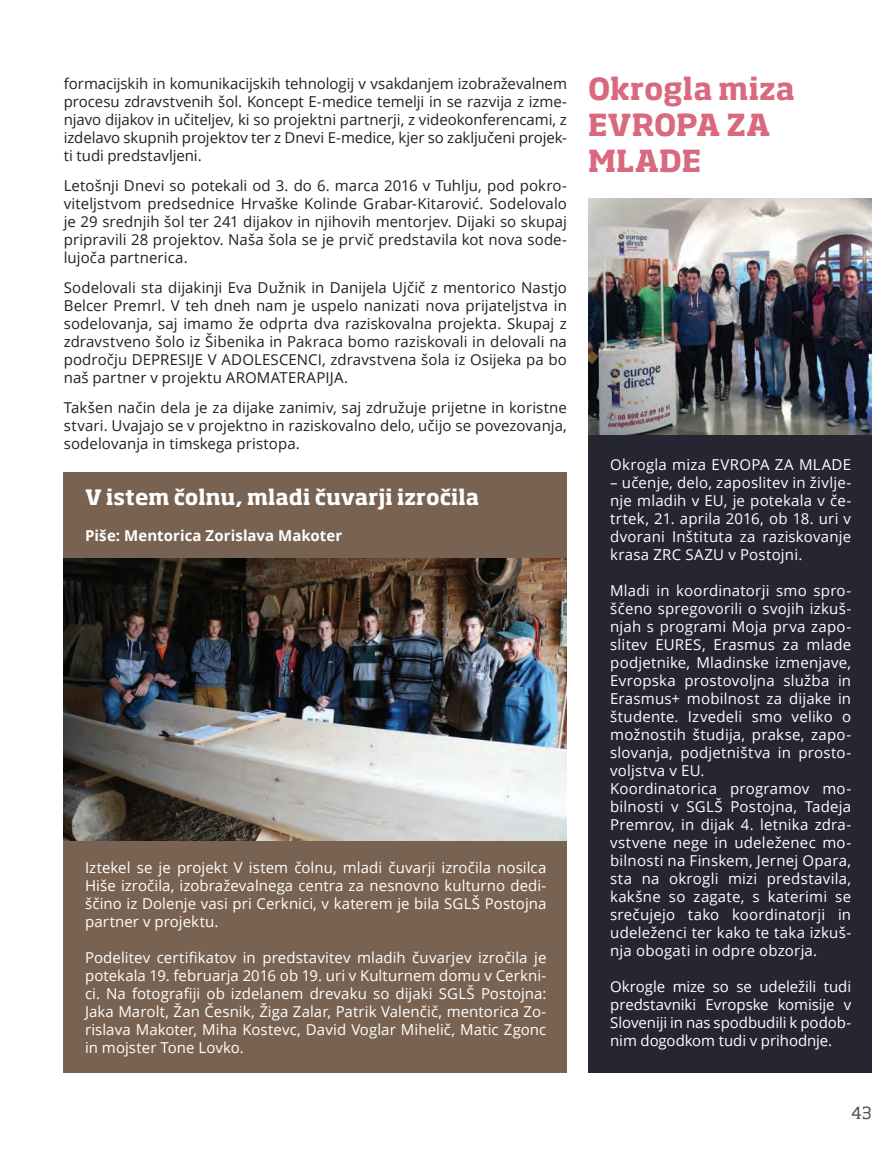
<style>
.page{position:relative;width:893px;height:1149px;background:#fff}
.page>*{position:absolute;margin:0;border:0;box-sizing:border-box;transform-origin:0 0}
.t1{font:700 30px/36px "Soho Pro";color:#d8697e}
.t2{font:700 21px "Soho Pro";letter-spacing:.005em;color:#fff}
.t3{font:16.5px "Soho Pro";color:#545059}
.t4{font:15px/18px "Open Sans";letter-spacing:.01em;color:#fff;text-align:justify}
.t5{font:15px/18px "Open Sans";letter-spacing:.005em;color:#231f20;text-align:justify}
.t6{font:700 15px "Open Sans";letter-spacing:.005em;color:#fff}
</style>
<div class="page">
<div style="left:64px;top:472px;width:503px;height:600px;background:#786352"></div>
<div style="left:588px;top:434px;width:284px;height:637px;background:#252631"></div>
<img style="left:64px;top:558px;width:503px;height:282px">
<img style="left:588px;top:198px;width:284px;height:236px">
<p class="t5" style="left:64px;top:74px;width:505px">formacijskih in komunikacijskih tehnologij v vsakdanjem izobraževalnem procesu zdravstvenih šol. Koncept E-medice temelji in se razvija z izme&shy;njavo dijakov in učiteljev, ki so projektni partnerji, z videokonferencami, z izdelavo skupnih projektov ter z Dnevi E-medice, kjer so zaključeni projek&shy;ti tudi predstavljeni.</p>
<p class="t5" style="left:64px;top:176px;width:505px">Letošnji Dnevi so potekali od 3. do 6. marca 2016 v Tuhlju, pod pokro&shy;viteljstvom predsednice Hrvaške Kolinde Grabar-Kitarović. Sodelovalo je 29 srednjih šol ter 241 dijakov in njihovih mentorjev. Dijaki so skupaj pripravili 28 projektov. Naša šola se je prvič predstavila kot nova sode&shy;lujoča partnerica.</p>
<p class="t5" style="left:64px;top:278px;width:505px">Sodelovali sta dijakinji Eva Dužnik in Danijela Ujčič z mentorico Nastjo Belcer Premrl. V teh dneh nam je uspelo nanizati nova prijateljstva in sodelovanja, saj imamo že odprta dva raziskovalna projekta. Skupaj z zdravstveno šolo iz Šibenika in Pakraca bomo raziskovali in delovali na področju DEPRESIJE V ADOLESCENCI, zdravstvena šola iz Osijeka pa bo naš partner v projektu AROMATERAPIJA.</p>
<p class="t5" style="left:64px;top:398px;width:505px">Takšen način dela je za dijake zanimiv, saj združuje prijetne in koristne stvari. Uvajajo se v projektno in raziskovalno delo, učijo se povezovanja, sodelovanja in timskega pristopa.</p>
<p class="t2" style="left:85px;top:481px;width:396px">V istem čolnu, mladi čuvarji izročila</p>
<p class="t6" style="left:85px;top:524px;width:259px">Piše: Mentorica Zorislava Makoter</p>
<p class="t4" style="left:85px;top:858px;width:463px">Iztekel se je projekt V istem čolnu, mladi čuvarji izročila nosilca Hiše izročila, izobraževalnega centra za nesnovno kulturno dedi&shy;ščino iz Dolenje vasi pri Cerknici, v katerem je bila SGLŠ Postojna partner v projektu.</p>
<p class="t4" style="left:85px;top:948px;width:463px">Podelitev certifikatov in predstavitev mladih čuvarjev izročila je potekala 19. februarja 2016 ob 19. uri v Kulturnem domu v Cerkni&shy;ci. Na fotografiji ob izdelanem drevaku so dijaki SGLŠ Postojna:<br>Jaka Marolt, Žan Česnik, Žiga Zalar, Patrik Valenčič, mentorica Zo&shy;rislava Makoter, Miha Kostevc, David Voglar Mihelič, Matic Zgonc in mojster Tone Lovko.</p>
<p class="t1" style="left:588px;top:69px;width:208px">Okrogla miza</p>
<p class="t1" style="left:588px;top:105px;width:184px">EVROPA ZA<br>MLADE</p>
<p class="t4" style="left:610px;top:454px;width:242px">Okrogla miza EVROPA ZA MLADE</p>
<p class="t4" style="left:610px;top:472px;width:242px">– učenje, delo, zaposlitev in življe&shy;nje mladih v EU, je potekala v če&shy;trtek, 21. aprila 2016, ob 18. uri v dvorani Inštituta za raziskovanje krasa ZRC SAZU v Postojni.</p>
<p class="t4" style="left:610px;top:580px;width:242px">Mladi in koordinatorji smo spro&shy;ščeno spregovorili o svojih izkuš&shy;njah s programi Moja prva zapo&shy;slitev EURES, Erasmus za mlade podjetnike, Mladinske izmenjave, Evropska prostovoljna služba in Erasmus+ mobilnost za dijake in študente. Izvedeli smo veliko o možnostih študija, prakse, zapo&shy;slovanja, podjetništva in prosto&shy;voljstva v EU.</p>
<p class="t4" style="left:610px;top:778px;width:242px">Koordinatorica programov mo&shy;bilnosti v SGLŠ Postojna, Tadeja Premrov, in dijak 4. letnika zdra&shy;vstvene nege in udeleženec mo&shy;bilnosti na Finskem, Jernej Opara, sta na okrogli mizi predstavila, kakšne so zagate, s katerimi se srečujejo tako koordinatorji in udeleženci ter kako te taka izkuš&shy;nja obogati in odpre obzorja.</p>
<p class="t4" style="left:610px;top:976px;width:242px">Okrogle mize so se udeležili tudi predstavniki Evropske komisije v Sloveniji in nas spodbudili k podob&shy;nim dogodkom tudi v prihodnje.</p>
<p class="t3" style="left:851px;top:1101px;width:22px">43</p>
</div>
